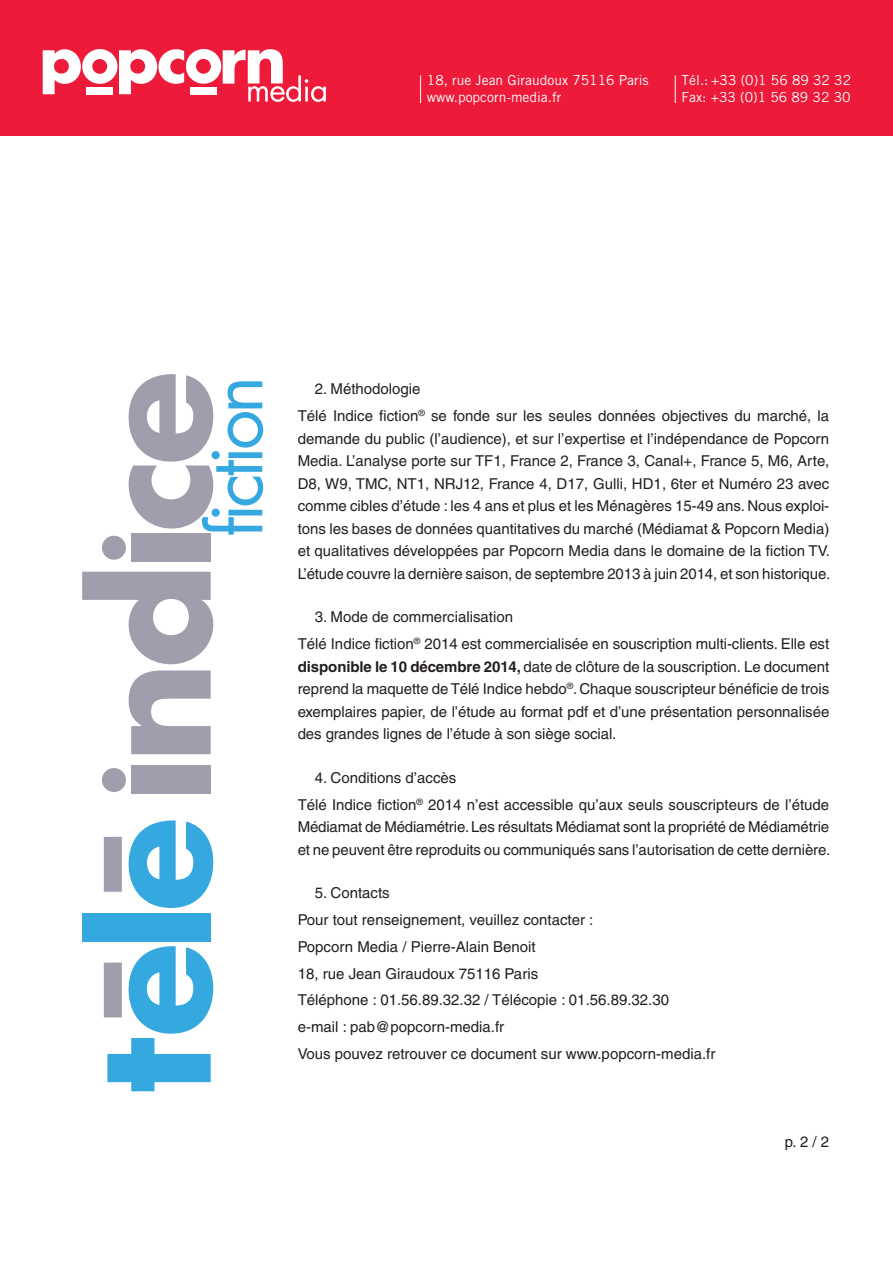
<style>
.page{position:relative;width:893px;height:1263px;background:#fff}
.page>*{position:absolute;margin:0;border:0;box-sizing:border-box;transform-origin:0 0}
.t1{font:72px "Futura";letter-spacing:-.06em;color:#35a8e0}
.Texte{font:15px/22.5px "Helvetica";color:#231f20;text-align:justify}
.Titre{font:15px "Helvetica";color:#231f20}
.t2{font:13.8px/17px "Trade Gothic";color:#fff}
.s1{font-weight:700}
</style>
<div class="page">
<div style="left:0;top:0;width:893px;height:136px;background:#ed1a3a"></div>
<svg style="left:43px;top:49px;width:283px;height:53px"></svg>
<svg style="left:420px;top:75px;width:1px;height:28px"></svg>
<svg style="left:675px;top:75px;width:1px;height:28px"></svg>
<svg style="left:107px;top:946px;width:106px;height:145px"></svg>
<div style="left:82px;top:913px;width:129px;height:28px;background:#35a8e0"></div>
<svg style="left:129px;top:820px;width:84px;height:88px"></svg>
<div style="left:131px;top:765px;width:80px;height:28px;background:#a29dac"></div>
<svg style="left:129px;top:670px;width:82px;height:84px"></svg>
<svg style="left:82px;top:572px;width:131px;height:92px"></svg>
<div style="left:131px;top:534px;width:80px;height:28px;background:#a29dac"></div>
<svg style="left:129px;top:374px;width:84px;height:154px"></svg>
<div style="left:104px;top:962px;width:18px;height:55px;background:#a29dac"></div>
<div style="left:104px;top:837px;width:18px;height:55px;background:#a29dac"></div>
<div style="left:102px;top:768px;width:24px;height:24px;background:#a29dac;border-radius:50%"></div>
<div style="left:102px;top:536px;width:24px;height:24px;background:#a29dac;border-radius:50%"></div>
<p class="t2" style="left:427px;top:71px;width:223px">18, rue Jean Giraudoux 75116 Paris www.popcorn-media.fr</p>
<p class="t2" style="left:682px;top:71px;width:171px">Tél.: +33 (0)1 56 89 32 32<br>Fax: +33 (0)1 56 89 32 30</p>
<h1 class="t1" style="left:190px;top:537px;width:163px;rotate:-90deg">fiction</h1>
<p class="Titre" style="left:315px;top:380px;width:107px">2. Méthodologie</p>
<p class="Texte" style="left:298px;top:405px;width:534px">Télé Indice fiction<sup>®</sup> se fonde sur les seules données objectives du marché, la demande du public (l’audience), et sur l’expertise et l’indépendance de Popcorn Media. L’analyse porte sur TF1, France 2, France 3, Canal+, France 5, M6, Arte, D8, W9, TMC, NT1, NRJ12, France 4, D17, Gulli, HD1, 6ter et Numéro 23 avec comme cibles d’étude : les 4 ans et plus et les Ménagères 15-49 ans. Nous exploi&shy;tons les bases de données quantitatives du marché (Médiamat &amp; Popcorn Media) et qualitatives développées par Popcorn Media dans le domaine de la fiction TV.<br>L’étude couvre la dernière saison, de septembre 2013 à juin 2014, et son historique.</p>
<p class="Titre" style="left:315px;top:608px;width:200px">3. Mode de commercialisation</p>
<p class="Texte" style="left:298px;top:632px;width:533px">Télé Indice fiction<sup>®</sup> 2014 est commercialisée en souscription multi-clients. Elle est <span class="s1">disponible le 10 décembre 2014,</span> date de clôture de la souscription. Le document reprend la maquette de Télé Indice hebdo<sup>®</sup>. Chaque souscripteur bénéficie de trois exemplaires papier, de l’étude au format pdf et d’une présentation personnalisée des grandes lignes de l’étude à son siège social.</p>
<p class="Titre" style="left:315px;top:769px;width:143px">4. Conditions d’accès</p>
<p class="Texte" style="left:298px;top:793px;width:534px">Télé Indice fiction<sup>®</sup> 2014 n’est accessible qu’aux seuls souscripteurs de l’étude Médiamat de Médiamétrie. Les résultats Médiamat sont la propriété de Médiamétrie et ne peuvent être reproduits ou communiqués sans l’autorisation de cette dernière.</p>
<p class="Titre" style="left:315px;top:884px;width:76px">5. Contacts</p>
<p class="Texte" style="left:298px;top:908px;width:297px">Pour tout renseignement, veuillez contacter :</p>
<p class="Texte" style="left:298px;top:935px;width:240px">Popcorn Media / Pierre-Alain Benoit</p>
<p class="Texte" style="left:298px;top:962px;width:242px">18, rue Jean Giraudoux 75116 Paris</p>
<p class="Texte" style="left:298px;top:989px;width:373px">Téléphone : 01.56.89.32.32 / Télécopie : 01.56.89.32.30</p>
<p class="Texte" style="left:298px;top:1015px;width:208px">e-mail : pab@popcorn-media.fr</p>
<p class="Texte" style="left:298px;top:1042px;width:419px">Vous pouvez retrouver ce document sur www.popcorn-media.fr</p>
<p class="Texte" style="left:785px;top:1131px;width:46px">p. 2 / 2</p>
</div>
